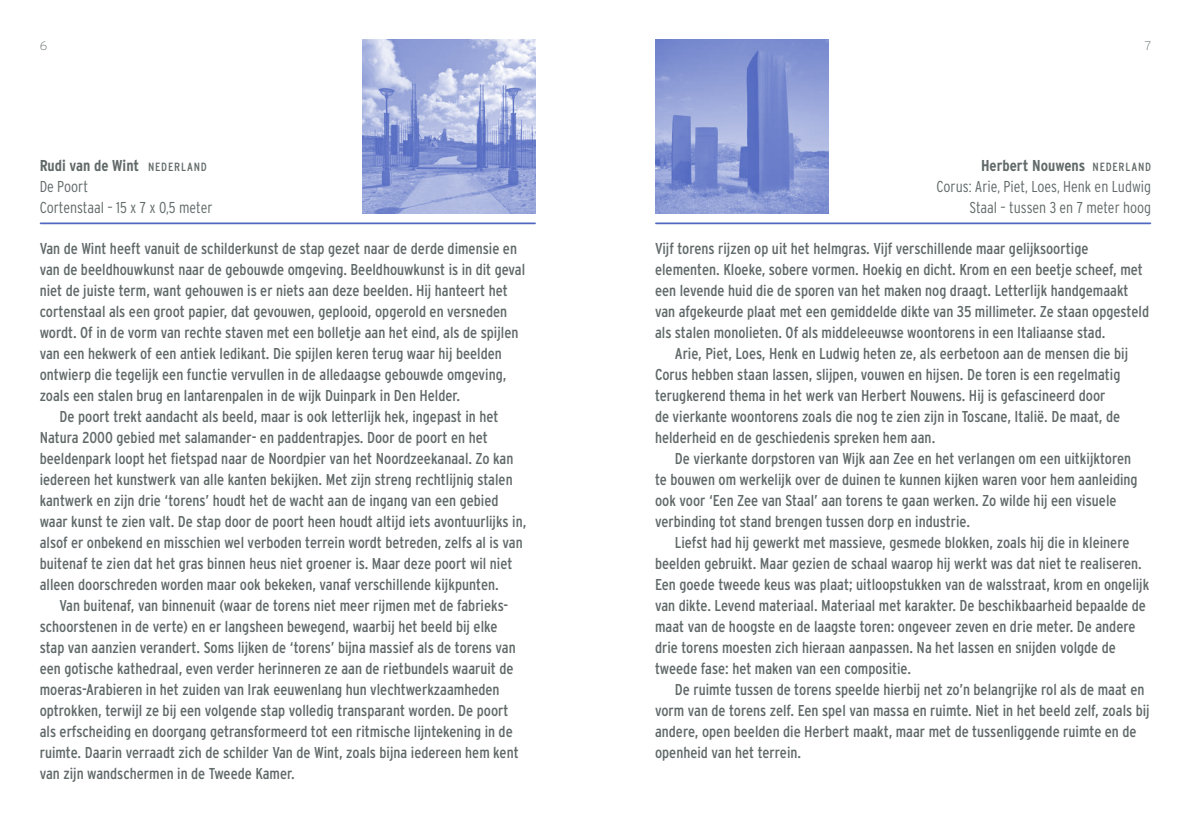
<style>
.page{position:relative;width:1191px;height:819px;background:#fff}
.page>*{position:absolute;margin:0;border:0;box-sizing:border-box;transform-origin:0 0}
.t1{font:15.75px/21px "Interstate Condensed";color:#616969}
.t2{font:300 15.75px/21px "Interstate Condensed";color:#616969}
.t3{font:200 12.25px "Interstate";color:#616969}
.s1{font-weight:700}
.s2{font-weight:400;font-size:11.9px}
</style>
<div class="page">
<img style="left:362px;top:40px;width:174px;height:173px">
<hr style="left:41px;top:222px;width:494px;height:2px;background:#5168c1">
<img style="left:655px;top:40px;width:173px;height:173px">
<hr style="left:656px;top:222px;width:494px;height:2px;background:#5168c1">
<p class="t3" style="left:40px;top:38px;width:9px">6</p>
<p class="t3" style="left:1144px;top:38px;width:8px">7</p>
<p class="t2" style="left:40px;top:155px;width:174px"><span class="s1">Rudi van de Wint</span> <span class="s2">NEDERLAND<br></span>De Poort<br>Cortenstaal – 15 x 7 x 0,5 meter</p>
<p class="t1" style="left:40px;top:238px;width:479px">Van de Wint heeft vanuit de schilderkunst de stap gezet naar de derde dimensie en</p>
<p class="t1" style="left:40px;top:259px;width:487px">van de beeldhouwkunst naar de gebouwde omgeving. Beeldhouwkunst is in dit geval</p>
<p class="t1" style="left:40px;top:280px;width:469px">niet de juiste term, want gehouwen is er niets aan deze beelden. Hij hanteert het</p>
<p class="t1" style="left:40px;top:301px;width:469px">cortenstaal als een groot papier, dat gevouwen, geplooid, opgerold en versneden</p>
<p class="t1" style="left:40px;top:322px;width:480px">wordt. Of in de vorm van rechte staven met een bolletje aan het eind, als de spijlen</p>
<p class="t1" style="left:40px;top:343px;width:464px">van een hekwerk of een antiek ledikant. Die spijlen keren terug waar hij beelden</p>
<p class="t1" style="left:40px;top:364px;width:468px">ontwierp die tegelijk een functie vervullen in de alledaagse gebouwde omgeving,</p>
<p class="t1" style="left:40px;top:385px;width:422px">zoals een stalen brug en lantarenpalen in de wijk Duinpark in Den Helder.</p>
<p class="t1" style="left:60px;top:405px;width:440px">De poort trekt aandacht als beeld, maar is ook letterlijk hek, ingepast in het</p>
<p class="t1" style="left:40px;top:426px;width:449px">Natura 2000 gebied met salamander- en paddentrapjes. Door de poort en het</p>
<p class="t1" style="left:40px;top:447px;width:475px">beeldenpark loopt het fietspad naar de Noordpier van het Noordzeekanaal. Zo kan</p>
<p class="t1" style="left:40px;top:468px;width:474px">iedereen het kunstwerk van alle kanten bekijken. Met zijn streng rechtlijnig stalen</p>
<p class="t1" style="left:40px;top:489px;width:460px">kantwerk en zijn drie ‘torens’ houdt het de wacht aan de ingang van een gebied</p>
<p class="t1" style="left:40px;top:510px;width:488px">waar kunst te zien valt. De stap door de poort heen houdt altijd iets avontuurlijks in,</p>
<p class="t1" style="left:40px;top:531px;width:484px">alsof er onbekend en misschien wel verboden terrein wordt betreden, zelfs al is van</p>
<p class="t1" style="left:40px;top:552px;width:474px">buitenaf te zien dat het gras binnen heus niet groener is. Maar deze poort wil niet</p>
<p class="t1" style="left:40px;top:573px;width:460px">alleen doorschreden worden maar ook bekeken, vanaf verschillende kijkpunten.</p>
<p class="t1" style="left:60px;top:594px;width:449px">Van buitenaf, van binnenuit (waar de torens niet meer rijmen met de fabrieks-</p>
<p class="t1" style="left:40px;top:615px;width:459px">schoorstenen in de verte) en er langsheen bewegend, waarbij het beeld bij elke</p>
<p class="t1" style="left:40px;top:636px;width:477px">stap van aanzien verandert. Soms lijken de ‘torens’ bijna massief als de torens van</p>
<p class="t1" style="left:40px;top:657px;width:475px">een gotische kathedraal, even verder herinneren ze aan de rietbundels waaruit de</p>
<p class="t1" style="left:40px;top:678px;width:461px">moeras-Arabieren in het zuiden van Irak eeuwenlang hun vlechtwerkzaamheden</p>
<p class="t1" style="left:40px;top:699px;width:470px">optrokken, terwijl ze bij een volgende stap volledig transparant worden. De poort</p>
<p class="t1" style="left:40px;top:720px;width:474px">als erfscheiding en doorgang getransformeerd tot een ritmische lijntekening in de</p>
<p class="t1" style="left:40px;top:741px;width:480px">ruimte. Daarin verraadt zich de schilder Van de Wint, zoals bijna iedereen hem kent</p>
<p class="t1" style="left:40px;top:762px;width:257px">van zijn wandschermen in de Tweede Kamer.</p>
<p class="t2" style="left:936px;top:155px;width:216px;text-align:right"><span class="s1">Herbert Nouwens</span> <span class="s2">NEDERLAND<br></span>Corus: Arie, Piet, Loes, Henk en Ludwig<br>Staal – tussen 3 en 7 meter hoog</p>
<p class="t1" style="left:655px;top:238px;width:495px">Vijf torens rijzen op uit het helmgras. Vijf verschillende maar gelijksoortige elementen. Kloeke, sobere vormen. Hoekig en dicht. Krom en een beetje scheef, met een levende huid die de sporen van het maken nog draagt. Letterlijk handgemaakt van afgekeurde plaat met een gemiddelde dikte van 35 millimeter. Ze staan opgesteld als stalen monolieten. Of als middeleeuwse woontorens in een Italiaanse stad.</p>
<p class="t1" style="left:655px;top:343px;width:474px;text-indent:20px">Arie, Piet, Loes, Henk en Ludwig heten ze, als eerbetoon aan de mensen die bij Corus hebben staan lassen, slijpen, vouwen en hijsen. De toren is een regelmatig terugkerend thema in het werk van Herbert Nouwens. Hij is gefascineerd door<br>de vierkante woontorens zoals die nog te zien zijn in Toscane, Italië. De maat, de helderheid en de geschiedenis spreken hem aan.</p>
<p class="t1" style="left:655px;top:447px;width:484px;text-indent:20px">De vierkante dorpstoren van Wijk aan Zee en het verlangen om een uitkijktoren te bouwen om werkelijk over de duinen te kunnen kijken waren voor hem aanleiding ook voor ‘Een Zee van Staal’ aan torens te gaan werken. Zo wilde hij een visuele verbinding tot stand brengen tussen dorp en industrie.</p>
<p class="t1" style="left:655px;top:531px;width:496px;text-indent:20px">Liefst had hij gewerkt met massieve, gesmede blokken, zoals hij die in kleinere beelden gebruikt. Maar gezien de schaal waarop hij werkt was dat niet te realiseren.<br>Een goede tweede keus was plaat; uitloopstukken van de walsstraat, krom en ongelijk van dikte. Levend materiaal. Materiaal met karakter. De beschikbaarheid bepaalde de maat van de hoogste en de laagste toren: ongeveer zeven en drie meter. De andere drie torens moesten zich hieraan aanpassen. Na het lassen en snijden volgde de tweede fase: het maken van een compositie.</p>
<p class="t1" style="left:655px;top:678px;width:496px;text-indent:20px">De ruimte tussen de torens speelde hierbij net zo’n belangrijke rol als de maat en vorm van de torens zelf. Een spel van massa en ruimte. Niet in het beeld zelf, zoals bij andere, open beelden die Herbert maakt, maar met de tussenliggende ruimte en de openheid van het terrein.</p>
</div>
